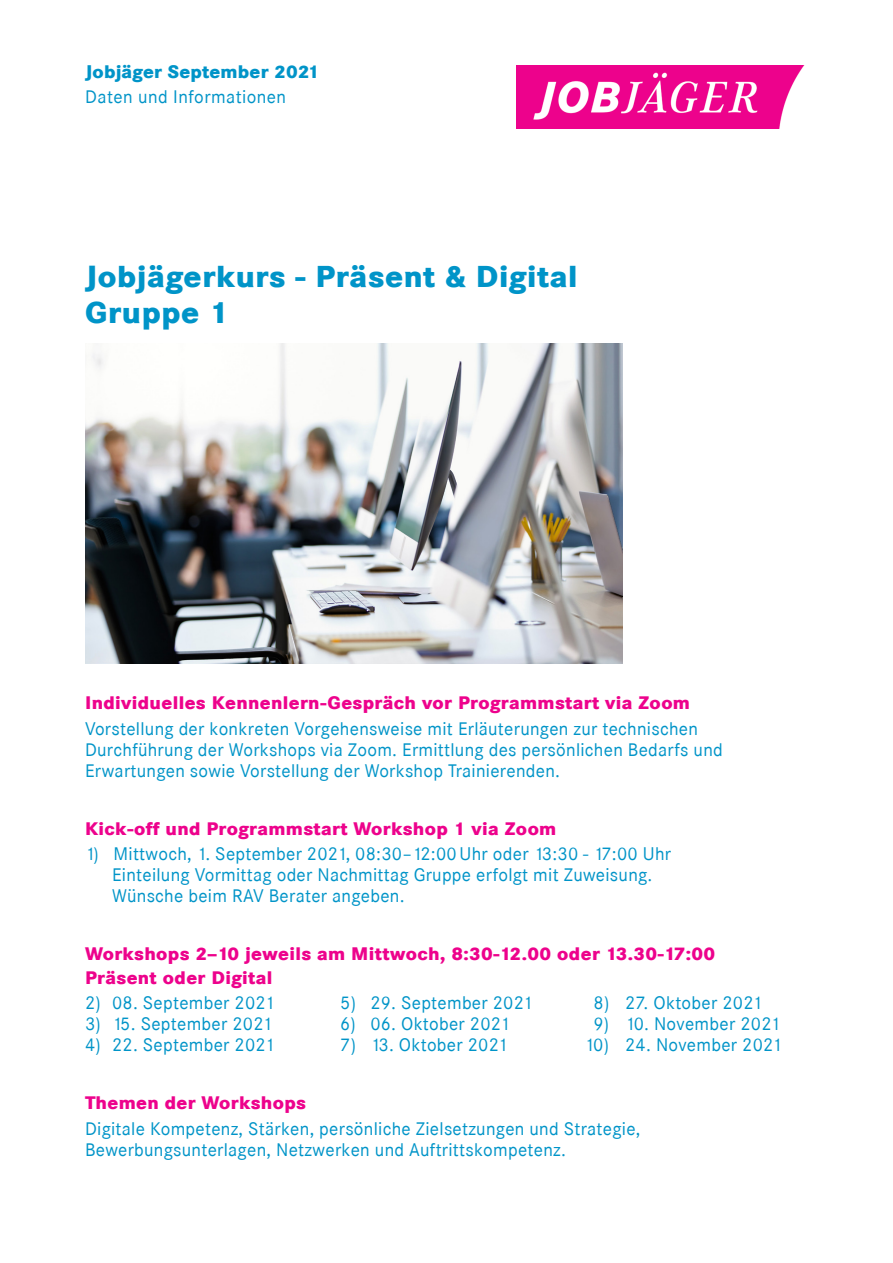
<style>
.page{position:relative;width:893px;height:1263px;background:#fff}
.page>*{position:absolute;margin:0;border:0;box-sizing:border-box;transform-origin:0 0}
.Titel_A4{font:800 30px/36px "Corporate SBQ";letter-spacing:.02em;color:#0094c8}
.Grundschrift{font:18px/21px "Corporate SBQ";letter-spacing:.015em;color:#0094c8}
.Titel_klein{font:800 18px/24px "Corporate SBQ";letter-spacing:.02em;color:#ed028c}
.Kolumnentitel_A4_bla{font:800 18px "Corporate SBQ";letter-spacing:.01em;color:#0094c8}
.Kolumnentitel_Zusatz{font:18px "Corporate SBQ";letter-spacing:.025em;color:#0094c8}
</style>
<div class="page">
<img style="left:85px;top:343px;width:537px;height:320px">
<img style="left:516px;top:65px;width:289px;height:64px">
<p class="Kolumnentitel_A4_bla" style="left:85px;top:60px;width:236px">Jobjäger September 2021</p>
<p class="Kolumnentitel_Zusatz" style="left:85px;top:86px;width:203px">Daten und Informationen</p>
<p class="Titel_A4" style="left:85px;top:259px;width:494px">Jobjägerkurs - Präsent &amp; Digital<br>Gruppe 1</p>
<p class="Titel_klein" style="left:85px;top:691px;width:606px">Individuelles Kennenlern-Gespräch vor Programmstart via Zoom</p>
<p class="Grundschrift" style="left:85px;top:718px;width:639px">Vorstellung der konkreten Vorgehensweise mit Erläuterungen zur technischen<br>Durchführung der Workshops via Zoom. Ermittlung des persönlichen Bedarfs und<br>Erwartungen sowie Vorstellung der Workshop Trainierenden.</p>
<p class="Titel_klein" style="left:85px;top:816px;width:473px">Kick-off und Programmstart Workshop 1 via Zoom</p>
<p class="Grundschrift" style="left:112px;top:843px;width:561px;text-indent:-27px">1) Mittwoch, 1. September 2021, 08:30–12:00Uhr oder 13:30 - 17:00 Uhr<br>Einteilung Vormittag oder Nachmittag Gruppe erfolgt mit Zuweisung.<br>Wünsche beim RAV Berater angeben.</p>
<p class="Titel_klein" style="left:85px;top:942px;width:632px">Workshops 2–10 jeweils am Mittwoch, 8:30-12.00 oder 13.30-17:00<br>Präsent oder Digital</p>
<p class="Grundschrift" style="left:85px;top:993px;width:191px">2) 08. September 2021</p>
<p class="Grundschrift" style="left:340px;top:993px;width:194px">5) 29. September 2021</p>
<p class="Grundschrift" style="left:594px;top:993px;width:170px">8) 27. Oktober 2021</p>
<p class="Grundschrift" style="left:85px;top:1014px;width:189px">3) 15. September 2021</p>
<p class="Grundschrift" style="left:340px;top:1014px;width:171px">6) 06. Oktober 2021</p>
<p class="Grundschrift" style="left:594px;top:1014px;width:188px">9) 10. November 2021</p>
<p class="Grundschrift" style="left:85px;top:1035px;width:191px">4) 22. September 2021</p>
<p class="Grundschrift" style="left:340px;top:1035px;width:169px">7) 13. Oktober 2021</p>
<p class="Grundschrift" style="left:585px;top:1035px;width:199px">10) 24. November 2021</p>
<p class="Titel_klein" style="left:85px;top:1091px;width:223px">Themen der Workshops</p>
<p class="Grundschrift" style="left:85px;top:1118px;width:557px">Digitale Kompetenz, Stärken, persönliche Zielsetzungen und Strategie,<br>Bewerbungsunterlagen, Netzwerken und Auftrittskompetenz.</p>
</div>
